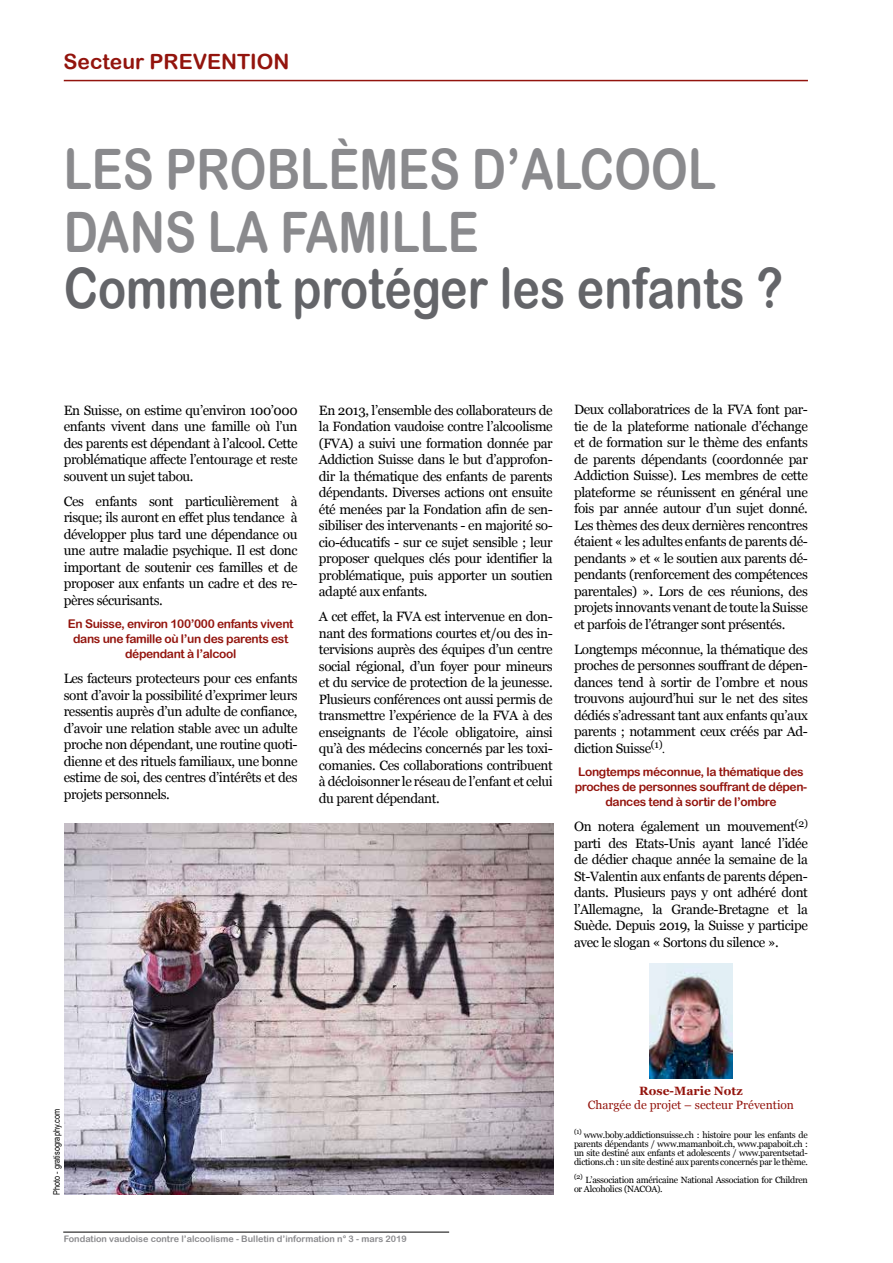
<style>
.page{position:relative;width:893px;height:1263px;background:#fff}
.page>*{position:absolute;margin:0;border:0;box-sizing:border-box;transform-origin:0 0}
.t1{font:55.8px/63px "Arial Rounded MT Bold";color:#8a8a8d;scale:.83 1}
.t2{font:55.8px "Arial Rounded MT Bold";color:#646569;scale:.83 1}
.t3{font:21px "Arial Rounded MT Bold";color:#93140d}
.t4{font:13.5px/16.5px "Georgia";letter-spacing:-.03em;color:#000;text-align:justify}
.t5{font:12px/15px "Arial Rounded MT Bold";letter-spacing:-.03em;color:#93140d;text-align:center}
.t6{font:12px "Georgia";color:#93140d}
.t7{font:700 12px "Georgia";color:#93140d}
.t8{font:9px/9px "Georgia";letter-spacing:-.03em;color:#000;text-align:justify}
.t9{font:9px "Arial Rounded MT Bold";color:#8a8a8d}
.t10{font:9px "Arial Narrow";color:#000}
.s1{font-size:10.5px}
</style>
<div class="page">
<img style="left:650px;top:963px;width:82px;height:115px">
<img style="left:65px;top:824px;width:489px;height:371px">
<hr style="left:63px;top:1232px;width:386px;height:1px;background:#000">
<hr style="left:64px;top:80px;width:744px;height:1px;background:#93140d">
<h2 class="t3" style="left:64px;top:49px;width:227px">Secteur PREVENTION</h2>
<h1 class="t1" style="left:64px;top:137px;width:787px">LES PROBLÈMES D’ALCOOL<br>DANS LA FAMILLE</h1>
<h1 class="t2" style="left:64px;top:255px;width:868px">Comment protéger les enfants ?</h1>
<p class="t4" style="left:64px;top:402px;width:235px">En Suisse, on estime qu’environ 100’000 enfants vivent dans une famille où l’un des parents est dépendant à l’alcool. Cette problématique affecte l’entourage et reste souvent un sujet tabou.</p>
<p class="t4" style="left:64px;top:493px;width:235px">Ces enfants sont particulièrement à risque; ils auront en effet plus tendance à développer plus tard une dépendance ou une autre maladie psychique. Il est donc important de soutenir ces familles et de proposer aux enfants un cadre et des re&shy;pères sécurisants.</p>
<p class="t5" style="left:68px;top:616px;width:227px">En Suisse, environ 100’000 enfants vivent dans une famille où l’un des parents est dépendant à l’alcool</p>
<p class="t4" style="left:64px;top:671px;width:235px">Les facteurs protecteurs pour ces enfants sont d’avoir la possibilité d’exprimer leurs ressentis auprès d’un adulte de confiance, d’avoir une relation stable avec un adulte proche non dépendant, une routine quoti&shy;dienne et des rituels familiaux, une bonne estime de soi, des centres d’intérêts et des projets personnels.</p>
<p class="t4" style="left:319px;top:402px;width:235px">En 2013, l’ensemble des collaborateurs de la Fondation vaudoise contre l’alcoolisme (FVA) a suivi une formation donnée par Addiction Suisse dans le but d’approfon&shy;dir la thématique des enfants de parents dépendants. Diverses actions ont ensuite été menées par la Fondation afin de sen&shy;sibiliser des intervenants - en majorité so&shy;cio-éducatifs - sur ce sujet sensible ; leur proposer quelques clés pour identifier la problématique, puis apporter un soutien adapté aux enfants.</p>
<p class="t4" style="left:319px;top:609px;width:235px">A cet effet, la FVA est intervenue en don&shy;nant des formations courtes et/ou des in&shy;tervisions auprès des équipes d’un centre social régional, d’un foyer pour mineurs et du service de protection de la jeunesse.<br>Plusieurs conférences ont aussi permis de transmettre l’expérience de la FVA à des enseignants de l’école obligatoire, ainsi qu’à des médecins concernés par les toxi&shy;comanies. Ces collaborations contribuent à décloisonner le réseau de l’enfant et celui du parent dépendant.</p>
<p class="t4" style="left:574px;top:402px;width:235px">Deux collaboratrices de la FVA font par&shy;tie de la plateforme nationale d’échange et de formation sur le thème des enfants de parents dépendants (coordonnée par Addiction Suisse). Les membres de cette plateforme se réunissent en général une fois par année autour d’un sujet donné.<br>Les thèmes des deux dernières rencontres étaient « les adultes enfants de parents dé&shy;pendants » et « le soutien aux parents dé&shy;pendants (renforcement des compétences parentales) ». Lors de ces réunions, des projets innovants venant de toute la Suisse et parfois de l’étranger sont présentés.</p>
<p class="t4" style="left:574px;top:641px;width:235px">Longtemps méconnue, la thématique des proches de personnes souffrant de dépen&shy;dances tend à sortir de l’ombre et nous trouvons aujourd’hui sur le net des sites dédiés s’adressant tant aux enfants qu’aux parents ; notamment ceux créés par Ad&shy;diction Suisse<sup>(1)</sup><span class="s1">.</span></p>
<p class="t5" style="left:575px;top:764px;width:234px">Longtemps méconnue, la thématique des proches de personnes souffrant de dépen&shy;dances tend à sortir de l’ombre</p>
<p class="t4" style="left:574px;top:819px;width:235px">On notera également un mouvement<sup>(2) </sup>parti des Etats-Unis ayant lancé l’idée de dédier chaque année la semaine de la St-Valentin aux enfants de parents dépen&shy;dants. Plusieurs pays y ont adhéré dont l’Allemagne, la Grande-Bretagne et la Suède. Depuis 2019, la Suisse y participe avec le slogan « Sortons du silence ».</p>
<p class="t10" style="left:50px;top:1195px;width:88px;rotate:-90deg">Photo - gratisography.com</p>
<p class="t9" style="left:64px;top:1233px;width:345px">Fondation vaudoise contre l’alcoolisme - Bulletin d’information n° 3 - mars 2019</p>
<p class="t7" style="left:639px;top:1083px;width:105px">Rose-Marie Notz</p>
<p class="t6" style="left:588px;top:1097px;width:208px">Chargée de projet – secteur Prévention</p>
<p class="t8" style="left:574px;top:1131px;width:235px"><sup>(1)</sup> www.boby.addictionsuisse.ch : histoire pour les enfants de parents dépendants / www.mamanboit.ch, www.papaboit.ch : un site destiné aux enfants et adolescents / www.parentsetad&shy;dictions.ch : un site destiné aux parents concernés par le thème.</p>
<p class="t8" style="left:574px;top:1175px;width:235px"><sup>(2)</sup> L’association américaine National Association for Children or Alcoholics (NACOA).</p>
</div>
